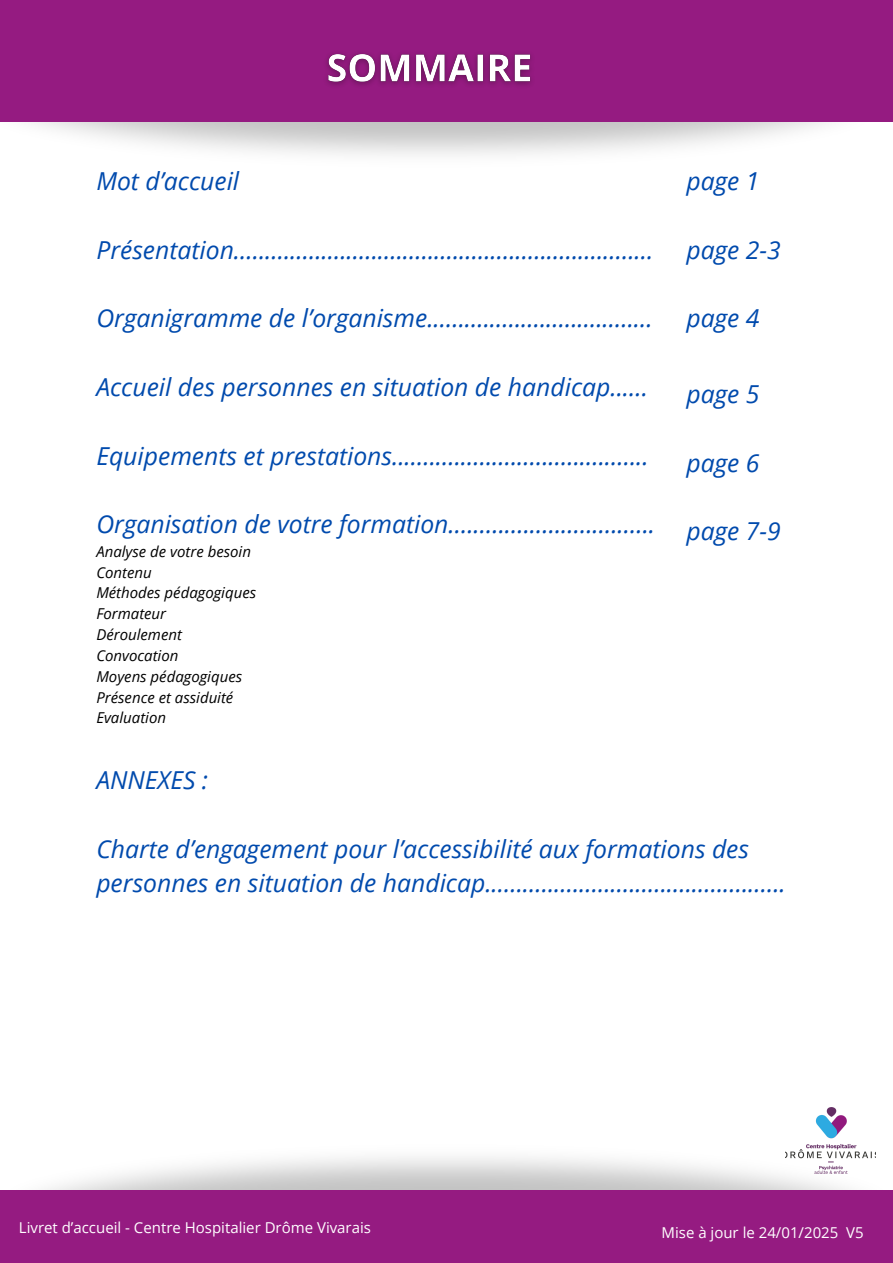
<style>
.page{position:relative;width:893px;height:1263px;background:#fff}
.page>*{position:absolute;margin:0;border:0;box-sizing:border-box;transform-origin:0 0}
.t1{font:italic 24.75px/34.3px "Open Sans";color:#004aad}
.t2{font:italic 15px/20.9px "Open Sans";color:#000}
.t3{font:15px "Open Sans";color:#fff}
</style>
<div class="page">
<div style="left:0;top:0;width:893px;height:122px;background:#951b81"></div>
<img style="left:47px;top:1107px;width:829px;height:83px">
<div style="left:0;top:1190px;width:893px;height:73px;background:#951b81"></div>
<img style="left:786px;top:1108px;width:89px;height:65px">
<img style="left:327px;top:53px;width:204px;height:32px">
<p class="t1" style="left:96px;top:163px;width:144px">Mot d’accueil</p>
<p class="t1" style="left:96px;top:232px;width:558px">Présentation...................................................................</p>
<p class="t1" style="left:96px;top:300px;width:558px">Organigramme de l’organisme....................................</p>
<p class="t1" style="left:96px;top:369px;width:553px">Accueil des personnes en situation de handicap......</p>
<p class="t1" style="left:96px;top:438px;width:554px">Equipements et prestations.........................................</p>
<p class="t1" style="left:96px;top:506px;width:560px">Organisation de votre formation.................................</p>
<p class="t2" style="left:96px;top:540px;width:161px">Analyse de votre besoin<br>Contenu<br>Méthodes pédagogiques<br>Formateur<br>Déroulement<br>Convocation<br>Moyens pédagogiques<br>Présence et assiduité<br>Evaluation</p>
<p class="t1" style="left:96px;top:762px;width:113px">ANNEXES :</p>
<p class="t1" style="left:686px;top:163px;width:74px">page 1</p>
<p class="t1" style="left:686px;top:232px;width:96px">page 2-3</p>
<p class="t1" style="left:686px;top:300px;width:74px">page 4</p>
<p class="t1" style="left:686px;top:376px;width:74px">page 5</p>
<p class="t1" style="left:686px;top:445px;width:74px">page 6</p>
<p class="t1" style="left:686px;top:514px;width:96px">page 7-9</p>
<p class="t1" style="left:96px;top:831px;width:691px">Charte d’engagement pour l’accessibilité aux formations des personnes en situation de handicap................................................</p>
<p class="t3" style="left:19px;top:1217px;width:354px">Livret d’accueil - Centre Hospitalier Drôme Vivarais</p>
<p class="t3" style="left:661px;top:1221px;width:204px">Mise à jour le 24/01/2025 V5</p>
</div>
